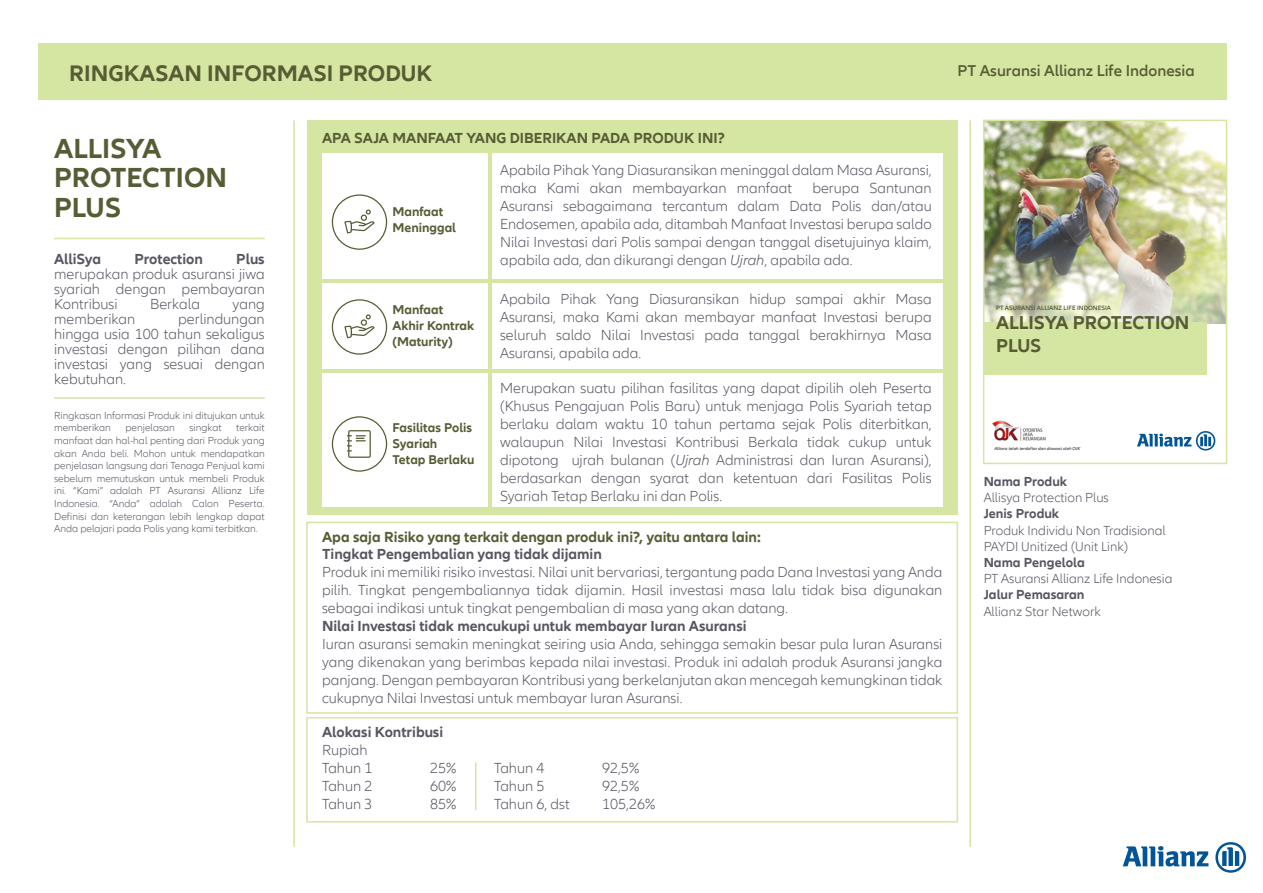
<style>
.page{position:relative;width:1263px;height:893px;background:#fff}
.page>*{position:absolute;margin:0;border:0;box-sizing:border-box;transform-origin:0 0}
.t1{font:700 28.35px/29.4px "Allianz Neo";color:#575c35}
.t2{font:700 23.1px "Allianz Neo";color:#575c35}
.t3{font:700 19.2px/23px "Allianz Neo";color:#575c35}
.t4{font:600 16.2px "Allianz Neo";color:#575c35}
.t5{font:300 15px/18px "Allianz Neo";color:#585662;text-align:justify}
.t6{font:700 15px "Allianz Neo";color:#585662}
.t7{font:700 15px "Allianz Neo";color:#575c35}
.t8{font:300 13.5px/16.2px "Allianz Neo";color:#585662}
.t9{font:700 13.5px "Allianz Neo";color:#585662}
.t10{font:700 13.05px/15.8px "Allianz Neo";color:#575c35}
.t11{font:300 10.5px/12.6px "Allianz Neo";color:#585662}
.t12{font:600 6.45px "Allianz Neo";color:#575c35}
.t13{font:italic 4.5px "Allianz Neo";color:#231f20}
.s1{font-style:italic}
</style>
<div class="page">
<img style="left:986px;top:123px;width:238px;height:117px">
<img style="left:986px;top:240px;width:238px;height:83px">
<div style="left:307px;top:120px;width:650px;height:395px;background:#d5e5a2"></div>
<div style="left:306px;top:522px;width:652px;height:192px;border:2px solid #d5e5a2"></div>
<div style="left:306px;top:717px;width:652px;height:105px;border:2px solid #d5e5a2"></div>
<div style="left:38px;top:43px;width:1188px;height:56px;background:#d5e5a2"></div>
<div style="left:983px;top:120px;width:244px;height:344px;border:2px solid #d5e5a2"></div>
<hr style="left:293px;top:120px;width:2px;height:727px;background:#d5e5a2">
<hr style="left:969px;top:120px;width:2px;height:727px;background:#d5e5a2">
<hr style="left:54px;top:238px;width:211px;height:1px;background:#d5e5a2">
<hr style="left:54px;top:397px;width:211px;height:2px;background:#d5e5a2">
<div style="left:322px;top:373px;width:166px;height:134px;background:#fff"></div>
<div style="left:492px;top:153px;width:450px;height:126px;background:#fff"></div>
<div style="left:492px;top:373px;width:450px;height:134px;background:#fff"></div>
<svg style="left:1123px;top:846px;width:85px;height:20px"></svg>
<svg style="left:1215px;top:842px;width:31px;height:31px"></svg>
<svg style="left:332px;top:416px;width:55px;height:56px"></svg>
<div style="left:322px;top:284px;width:166px;height:85px;background:#fff"></div>
<div style="left:492px;top:284px;width:450px;height:85px;background:#fff"></div>
<div style="left:322px;top:153px;width:166px;height:126px;background:#fff"></div>
<svg style="left:332px;top:194px;width:55px;height:56px"></svg>
<div style="left:984px;top:322px;width:223px;height:53px;background:#d5e5a2"></div>
<svg style="left:1137px;top:431px;width:78px;height:19px"></svg>
<img style="left:992px;top:420px;width:54px;height:21px">
<hr style="left:475px;top:762px;width:1px;height:48px;background:#d5e5a2">
<svg style="left:332px;top:299px;width:55px;height:56px"></svg>
<h2 class="t2" style="left:69px;top:60px;width:365px">RINGKASAN INFORMASI PRODUK</h2>
<p class="t4" style="left:957px;top:61px;width:239px">PT Asuransi Allianz Life Indonesia</p>
<h1 class="t1" style="left:54px;top:134px;width:174px">ALLISYA<br>PROTECTION<br>PLUS</h1>
<p class="t6" style="left:54px;top:250px;width:49px">AlliSya</p>
<p class="t6" style="left:135px;top:250px;width:70px">Protection</p>
<p class="t6" style="left:236px;top:250px;width:30px">Plus</p>
<p class="t5" style="left:54px;top:267px;width:212px;line-height:15px">merupakan produk asuransi jiwa syariah dengan pembayaran Kontribusi</p>
<p class="t5" style="left:150px;top:295px;width:52px">Berkala</p>
<p class="t5" style="left:233px;top:295px;width:34px">yang</p>
<p class="t5" style="left:54px;top:312px;width:212px;line-height:15px;text-indent:124px">perlindungan hingga usia 100 tahun sekaligus investasi dengan pilihan dana investasi yang sesuai dengan kebutuhan.</p>
<p class="t11" style="left:54px;top:409px;width:212px">Ringkasan Informasi Produk ini ditujukan untuk memberikan</p>
<p class="t5" style="left:54px;top:310px;width:83px">memberikan</p>
<p class="t11" style="left:54px;top:422px;width:212px;text-align:justify;text-indent:182px">terkait manfaat dan hal-hal penting dari Produk yang akan Anda beli. Mohon untuk mendapatkan penjelasan langsung dari Tenaga Penjual kami sebelum memutuskan untuk membeli Produk ini. “Kami” adalah PT Asuransi Allianz Life Indonesia. “Anda” adalah Calon Peserta.<br>Definisi dan keterangan lebih lengkap dapat Anda pelajari pada Polis yang kami terbitkan.</p>
<p class="t11" style="left:125px;top:422px;width:51px">penjelasan</p>
<p class="t11" style="left:189px;top:422px;width:34px">singkat</p>
<p class="t7" style="left:322px;top:129px;width:404px">APA SAJA MANFAAT YANG DIBERIKAN PADA PRODUK INI?</p>
<p class="t10" style="left:392px;top:204px;width:65px">Manfaat<br>Meninggal</p>
<p class="t10" style="left:392px;top:302px;width:83px">Manfaat<br>Akhir Kontrak (Maturity)</p>
<p class="t10" style="left:392px;top:421px;width:83px">Fasilitas Polis<br>Syariah<br>Tetap Berlaku</p>
<p class="t5" style="left:500px;top:162px;width:433px">Apabila Pihak Yang Diasuransikan meninggal dalam Masa Asuransi, maka Kami akan membayarkan manfaat</p>
<p class="t5" style="left:500px;top:180px;width:433px;text-indent:312px">berupa Santunan Asuransi sebagaimana tercantum dalam Data Polis dan/atau Endosemen, apabila ada, ditambah Manfaat Investasi berupa saldo Nilai Investasi dari Polis sampai dengan tanggal disetujuinya klaim, apabila ada, dan dikurangi dengan <span class="s1">Ujrah</span>, apabila ada.</p>
<p class="t5" style="left:500px;top:290px;width:433px">Apabila Pihak Yang Diasuransikan hidup sampai akhir Masa Asuransi, maka Kami akan membayar manfaat Investasi berupa seluruh saldo Nilai Investasi pada tanggal berakhirnya Masa Asuransi, apabila ada.</p>
<p class="t5" style="left:500px;top:379px;width:433px">Merupakan suatu pilihan fasilitas yang dapat dipilih oleh Peserta (Khusus Pengajuan Polis Baru) untuk menjaga Polis Syariah tetap berlaku dalam waktu 10 tahun pertama sejak Polis diterbitkan, walaupun Nilai Investasi Kontribusi Berkala tidak cukup untuk dipotong ujrah bulanan (<span class="s1">Ujrah</span> Administrasi dan Iuran Asuransi), berdasarkan dengan syarat dan ketentuan dari Fasilitas Polis Syariah Tetap Berlaku ini dan Polis.</p>
<p class="t7" style="left:322px;top:528px;width:440px">Apa saja Risiko yang terkait dengan produk ini?, yaitu antara lain:</p>
<p class="t6" style="left:322px;top:546px;width:281px">Tingkat Pengembalian yang tidak dijamin</p>
<p class="t5" style="left:322px;top:564px;width:622px">Produk ini memiliki risiko investasi. Nilai unit bervariasi, tergantung pada Dana Investasi yang Anda pilih. Tingkat pengembaliannya tidak dijamin. Hasil investasi masa lalu tidak bisa digunakan sebagai indikasi untuk tingkat pengembalian di masa yang akan datang.</p>
<p class="t6" style="left:322px;top:618px;width:426px">Nilai Investasi tidak mencukupi untuk membayar Iuran Asuransi</p>
<p class="t5" style="left:322px;top:636px;width:622px">Iuran asuransi semakin meningkat seiring usia Anda, sehingga semakin besar pula Iuran Asuransi yang dikenakan yang berimbas kepada nilai investasi. Produk ini adalah produk Asuransi jangka panjang. Dengan pembayaran Kontribusi yang berkelanjutan akan mencegah kemungkinan tidak cukupnya Nilai Investasi untuk membayar Iuran Asuransi.</p>
<p class="t6" style="left:322px;top:724px;width:123px">Alokasi Kontribusi</p>
<p class="t5" style="left:322px;top:742px;width:52px">Rupiah<br>Tahun 1</p>
<p class="t5" style="left:494px;top:759px;width:52px">Tahun 4</p>
<p class="t5" style="left:602px;top:759px;width:39px">92,5%</p>
<p class="t5" style="left:494px;top:777px;width:52px">Tahun 5</p>
<p class="t5" style="left:602px;top:777px;width:39px">92,5%</p>
<p class="t5" style="left:494px;top:795px;width:77px">Tahun 6, dst</p>
<p class="t5" style="left:602px;top:795px;width:55px">105,26%</p>
<p class="t5" style="left:430px;top:760px;width:28px">25%</p>
<p class="t5" style="left:322px;top:778px;width:52px">Tahun 2</p>
<p class="t5" style="left:430px;top:778px;width:28px">60%</p>
<p class="t5" style="left:322px;top:796px;width:52px">Tahun 3</p>
<p class="t5" style="left:430px;top:796px;width:28px">85%</p>
<p class="t12" style="left:996px;top:304px;width:116px">PT ASURANSI ALLIANZ LIFE INDONESIA</p>
<p class="t3" style="left:996px;top:311px;width:195px">ALLISYA PROTECTION<br>PLUS</p>
<p class="t13" style="left:994px;top:446px;width:87px">Allianz telah terdaftar dan diawasi oleh OJK</p>
<p class="t9" style="left:984px;top:474px;width:85px">Nama Produk</p>
<p class="t8" style="left:984px;top:490px;width:127px">Allisya Protection Plus</p>
<p class="t9" style="left:984px;top:506px;width:77px">Jenis Produk</p>
<p class="t8" style="left:984px;top:522px;width:184px">Produk Individu Non Tradisional<br>PAYDI Unitized (Unit Link)</p>
<p class="t9" style="left:984px;top:555px;width:103px">Nama Pengelola</p>
<p class="t8" style="left:984px;top:571px;width:190px">PT Asuransi Allianz Life Indonesia</p>
<p class="t9" style="left:984px;top:587px;width:102px">Jalur Pemasaran</p>
<p class="t8" style="left:984px;top:603px;width:119px">Allianz Star Network</p>
</div>
